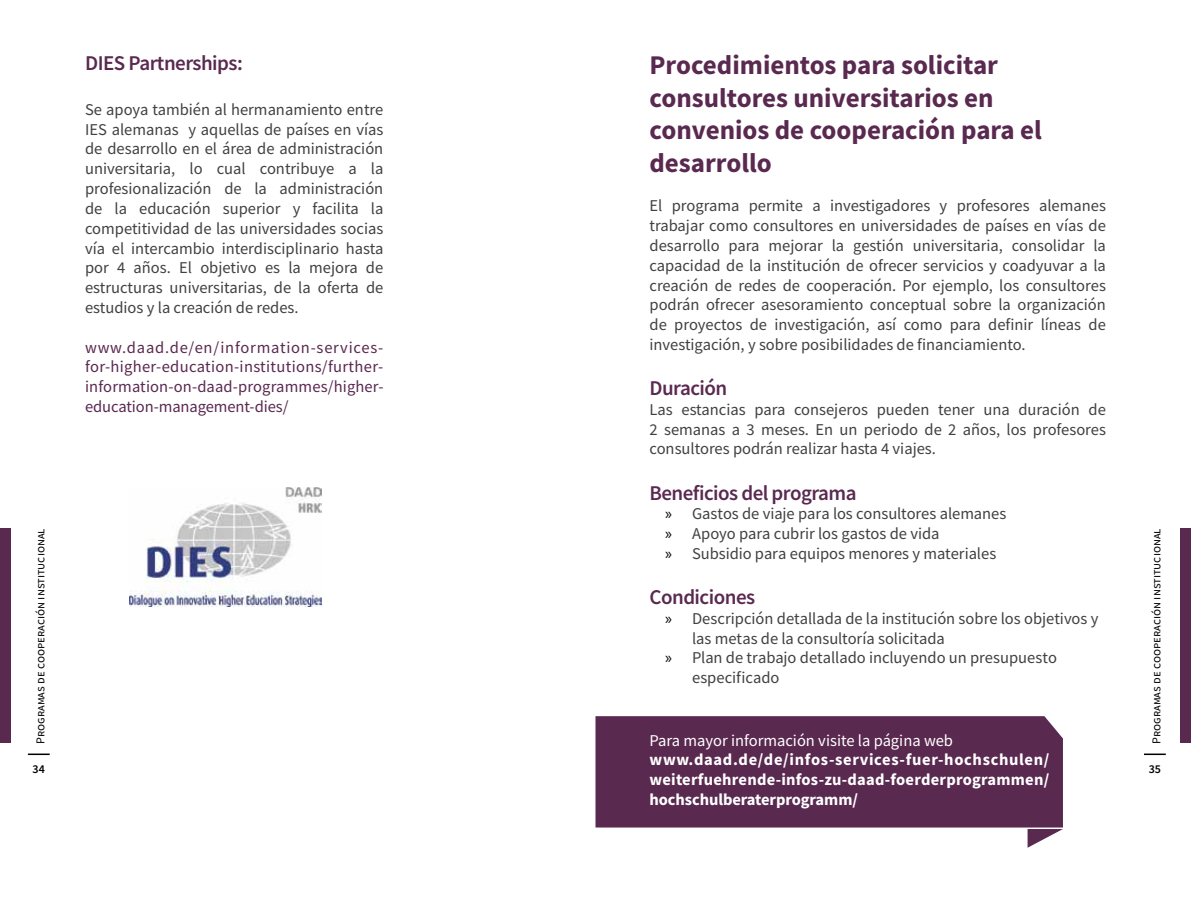
<style>
.page{position:relative;width:1191px;height:915px;background:#fff}
.page>*{position:absolute;margin:0;border:0;box-sizing:border-box;transform-origin:0 0}
.t1{font:700 27px/32.4px "Source Sans Pro";color:#5a2950}
.t2{font:600 21px "Source Sans Pro";letter-spacing:-.025em;color:#5a2950}
.t3{font:16.5px/19.8px "Source Sans Pro";color:#414042;text-align:justify}
.t4{font:16.5px/19.8px "Source Sans Pro";letter-spacing:.01em;color:#5a2950;text-align:justify}
.t5{font:700 16.5px/19.8px "Source Sans Pro";letter-spacing:-.005em;color:#fff;text-align:justify}
.t6{font:16.5px "Source Sans Pro";color:#fff}
.t7{font:12px "Source Sans Pro";color:#000}
.t8{font:600 12px "Source Sans Pro";color:#000}
.s1{font-family:"Myriad Pro";color:#000}
</style>
<div class="page">
<svg style="left:1144px;top:753px;width:21px;height:1px"></svg>
<div style="left:1180px;top:528px;width:11px;height:214px;background:#5a2950"></div>
<svg style="left:28px;top:753px;width:22px;height:1px"></svg>
<div style="left:0;top:528px;width:11px;height:214px;background:#5a2950"></div>
<img style="left:129px;top:487px;width:192px;height:119px">
<div style="left:595px;top:716px;width:468px;height:111px;background:#5a2950"></div>
<svg style="left:1027px;top:829px;width:36px;height:18px"></svg>
<h1 class="t1" style="left:649px;top:49px;width:394px">Procedimientos para solicitar consultores universitarios en convenios de cooperación para el desarrollo</h1>
<p class="t3" style="left:649px;top:196px;width:458px">El programa permite a investigadores y profesores alemanes trabajar como consultores en universidades de países en vías de desarrollo para mejorar la gestión universitaria, consolidar la capacidad de la institución de ofrecer servicios y coadyuvar a la creación de redes de cooperación. Por ejemplo, los consultores podrán ofrecer asesoramiento conceptual sobre la organización de proyectos de investigación, así como para definir líneas de investigación, y sobre posibilidades de financiamiento.</p>
<p class="t2" style="left:649px;top:374px;width:79px">Duración</p>
<p class="t3" style="left:649px;top:399px;width:458px">Las estancias para consejeros pueden tener una duración de 2 semanas a 3 meses. En un periodo de 2 años, los profesores consultores podrán realizar hasta 4 viajes.</p>
<p class="t2" style="left:649px;top:478px;width:208px">Beneficios del programa</p>
<p class="t3" style="left:665px;top:503px;width:343px;text-align:left"><span class="s1">»</span> Gastos de viaje para los consultores alemanes <span class="s1">»</span> Apoyo para cubrir los gastos de vida<br><span class="s1">»</span> Subsidio para equipos menores y materiales</p>
<p class="t2" style="left:649px;top:583px;width:107px">Condiciones</p>
<p class="t3" style="left:665px;top:608px;width:435px"><span class="s1">»</span> Descripción detallada de la institución sobre los objetivos y</p>
<p class="t3" style="left:692px;top:628px;width:254px">las metas de la consultoría solicitada</p>
<p class="t3" style="left:665px;top:647px;width:393px"><span class="s1">»</span> Plan de trabajo detallado incluyendo un presupuesto</p>
<p class="t3" style="left:692px;top:667px;width:89px">especificado</p>
<p class="t2" style="left:85px;top:49px;width:159px">DIES Partnerships:</p>
<p class="t3" style="left:85px;top:99px;width:300px">Se apoya también al hermanamiento entre IES alemanas y aquellas de países en vías de desarrollo en el área de administración universitaria, lo cual contribuye a la profesionalización de la administración de la educación superior y facilita la competitividad de las universidades socias vía el intercambio interdisciplinario hasta por 4 años. El objetivo es la mejora de estructuras universitarias, de la oferta de estudios y la creación de redes.</p>
<p class="t4" style="left:85px;top:337px;width:300px">www.daad.de/en/information-services&shy;for-higher-education-institutions/further&shy;information-on-daad-programmes/higher&shy;education-management-dies/</p>
<p class="t7" style="left:33px;top:743px;width:217px;rotate:-90deg">Programas de cooperación institucional</p>
<p class="t7" style="left:1148px;top:743px;width:217px;rotate:-90deg">Programas de cooperación institucional</p>
<p class="t6" style="left:649px;top:729px;width:305px">Para mayor información visite la página web</p>
<p class="t5" style="left:649px;top:749px;width:401px">www.daad.de/de/infos-services-fuer-hochschulen/ weiterfuehrende-infos-zu-daad-foerderprogrammen/ hochschulberaterprogramm/</p>
<p class="t8" style="left:33px;top:760px;width:14px">34</p>
<p class="t8" style="left:1148px;top:760px;width:14px">35</p>
</div>
